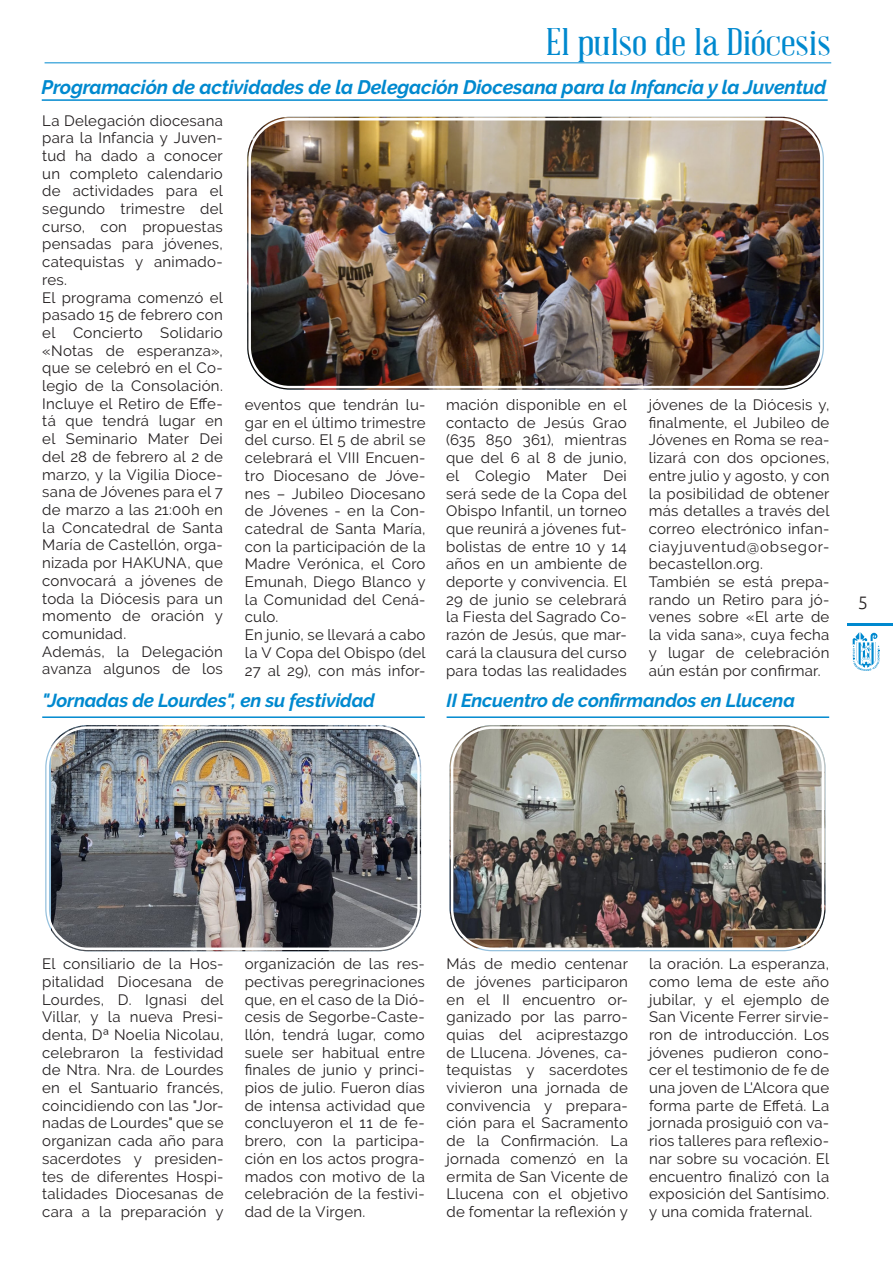
<style>
.page{position:relative;width:893px;height:1263px;background:#fff}
.page>*{position:absolute;margin:0;border:0;box-sizing:border-box;transform-origin:0 0}
.ENTRADILLA{font:37.5px "Abraham Lincoln";color:#0089cf;scale:1.2 1}
.t1{font:italic 700 19.5px "Raleway";letter-spacing:-.01em;color:#0089cf}
.t2{font:italic 700 18.75px "Raleway";letter-spacing:-.01em;color:#0089cf}
.t3{font:300 18px "Ubuntu";color:#231f20}
.t4{font:15px/17.7px "Raleway";letter-spacing:.015em;color:#231f20;text-align:justify}
</style>
<div class="page">
<hr style="left:847px;top:624px;width:46px;height:2px;background:#0089cf">
<svg style="left:853px;top:632px;width:26px;height:39px"></svg>
<hr style="left:45px;top:62px;width:786px;height:1px;background:#0089cf">
<hr style="left:42px;top:716px;width:383px;height:2px;background:#0089cf">
<img style="left:51px;top:725px;width:370px;height:226px">
<div style="left:41px;top:721px;width:384px;height:234px;border:2px solid #fff;border-radius:45px"></div>
<div style="left:46px;top:726px;width:374px;height:224px;border:2px solid #fff;border-radius:40px"></div>
<hr style="left:42px;top:99px;width:786px;height:2px;background:#0089cf">
<img style="left:247px;top:117px;width:573px;height:273px">
<div style="left:243px;top:113px;width:585px;height:280px;border:2px solid #fff;border-radius:45px"></div>
<div style="left:248px;top:118px;width:575px;height:270px;border:2px solid #fff;border-radius:40px"></div>
<hr style="left:447px;top:716px;width:382px;height:2px;background:#0089cf">
<img style="left:450px;top:725px;width:375px;height:223px">
<div style="left:446px;top:721px;width:383px;height:234px;border:2px solid #fff;border-radius:45px"></div>
<div style="left:451px;top:726px;width:373px;height:224px;border:2px solid #fff;border-radius:40px"></div>
<p class="ENTRADILLA" style="left:546px;top:22px;width:239px">El pulso de la Diócesis</p>
<p class="t1" style="left:42px;top:76px;width:786px">Programación de actividades de la Delegación Diocesana para la Infancia y la Juventud</p>
<p class="t4" style="left:42px;top:111px;width:182px">La Delegación diocesana para la Infancia y Juven&shy;tud ha dado a conocer un completo calendario de actividades para el segundo trimestre del curso, con propuestas pensadas para jóvenes, catequistas y animado&shy;res.</p>
<p class="t4" style="left:42px;top:288px;width:182px">El programa comenzó el pasado 15 de febrero con el Concierto Solidario «Notas de esperanza», que se celebró en el Co&shy;legio de la Consolación.<br>Incluye el Retiro de Effe&shy;tá que tendrá lugar en el Seminario Mater Dei del 28 de febrero al 2 de marzo, y la Vigilia Dioce&shy;sana de Jóvenes para el 7 de marzo a las 21:00h en la Concatedral de Santa María de Castellón, orga&shy;nizada por HAKUNA, que convocará a jóvenes de toda la Diócesis para un momento de oración y comunidad.</p>
<p class="t4" style="left:42px;top:642px;width:182px">Además, la Delegación avanza algunos de los</p>
<p class="t4" style="left:245px;top:396px;width:182px;text-align:left">eventos que tendrán lu&shy;gar en el último trimestre del curso. El 5 de abril se celebrará el VIII Encuen&shy;tro Diocesano de Jóve&shy;nes – Jubileo Diocesano de Jóvenes - en la Con&shy;catedral de Santa María, con la participación de la<br>Madre Verónica, el Coro<br>Emunah, Diego Blanco y la Comunidad del Cená&shy;culo.<br>En junio, se llevará a cabo la V Copa del Obispo (del<br>27 al 29), con más infor-</p>
<p class="t4" style="left:446px;top:396px;width:182px">mación disponible en el contacto de Jesús Grao (635 850 361), mientras que del 6 al 8 de junio, el Colegio Mater Dei será sede de la Copa del Obispo Infantil, un torneo que reunirá a jóvenes fut&shy;bolistas de entre 10 y 14 años en un ambiente de deporte y convivencia. El 29 de junio se celebrará la Fiesta del Sagrado Co&shy;razón de Jesús, que mar&shy;cará la clausura del curso para todas las realidades</p>
<p class="t4" style="left:649px;top:396px;width:182px;text-align:left">jóvenes de la Diócesis y, finalmente, el Jubileo de<br>Jóvenes en Roma se rea&shy;lizará con dos opciones, entre julio y agosto, y con la posibilidad de obtener más detalles a través del correo electrónico infan&shy;ciayjuventud@obsegor&shy;becastellon.org.<br>También se está prepa&shy;rando un Retiro para jó&shy;venes sobre «El arte de la vida sana», cuya fecha y lugar de celebración aún están por confirmar.</p>
<p class="t2" style="left:446px;top:690px;width:350px">II Encuentro de confirmandos en Llucena</p>
<p class="t2" style="left:42px;top:690px;width:334px">"Jornadas de Lourdes", en su festividad</p>
<p class="t3" style="left:858px;top:591px;width:12px">5</p>
<p class="t4" style="left:42px;top:955px;width:183px">El consiliario de la Hos&shy;pitalidad Diocesana de Lourdes, D. Ignasi del Villar, y la nueva Presi&shy;denta, Dª Noelia Nicolau, celebraron la festividad de Ntra. Nra. de Lourdes en el Santuario francés, coincidiendo con las "Jor&shy;nadas de Lourdes" que se organizan cada año para sacerdotes y presiden&shy;tes de diferentes Hospi&shy;talidades Diocesanas de cara a la preparación y</p>
<p class="t4" style="left:245px;top:955px;width:182px">organización de las res&shy;pectivas peregrinaciones que, en el caso de la Dió&shy;cesis de Segorbe-Caste&shy;llón, tendrá lugar, como suele ser habitual entre finales de junio y princi&shy;pios de julio. Fueron días de intensa actividad que concluyeron el 11 de fe&shy;brero, con la participa&shy;ción en los actos progra&shy;mados con motivo de la celebración de la festivi&shy;dad de la Virgen.</p>
<p class="t4" style="left:447px;top:955px;width:183px">Más de medio centenar de jóvenes participaron en el II encuentro or&shy;ganizado por las parro&shy;quias del aciprestazgo de Llucena. Jóvenes, ca&shy;tequistas y sacerdotes vivieron una jornada de convivencia y prepara&shy;ción para el Sacramento de la Confirmación. La jornada comenzó en la ermita de San Vicente de Llucena con el objetivo de fomentar la reflexión y</p>
<p class="t4" style="left:649px;top:955px;width:182px">la oración. La esperanza, como lema de este año jubilar, y el ejemplo de San Vicente Ferrer sirvie&shy;ron de introducción. Los jóvenes pudieron cono&shy;cer el testimonio de fe de una joven de L'Alcora que forma parte de Effetá. La jornada prosiguió con va&shy;rios talleres para reflexio&shy;nar sobre su vocación. El encuentro finalizó con la exposición del Santísimo. y una comida fraternal.</p>
</div>
